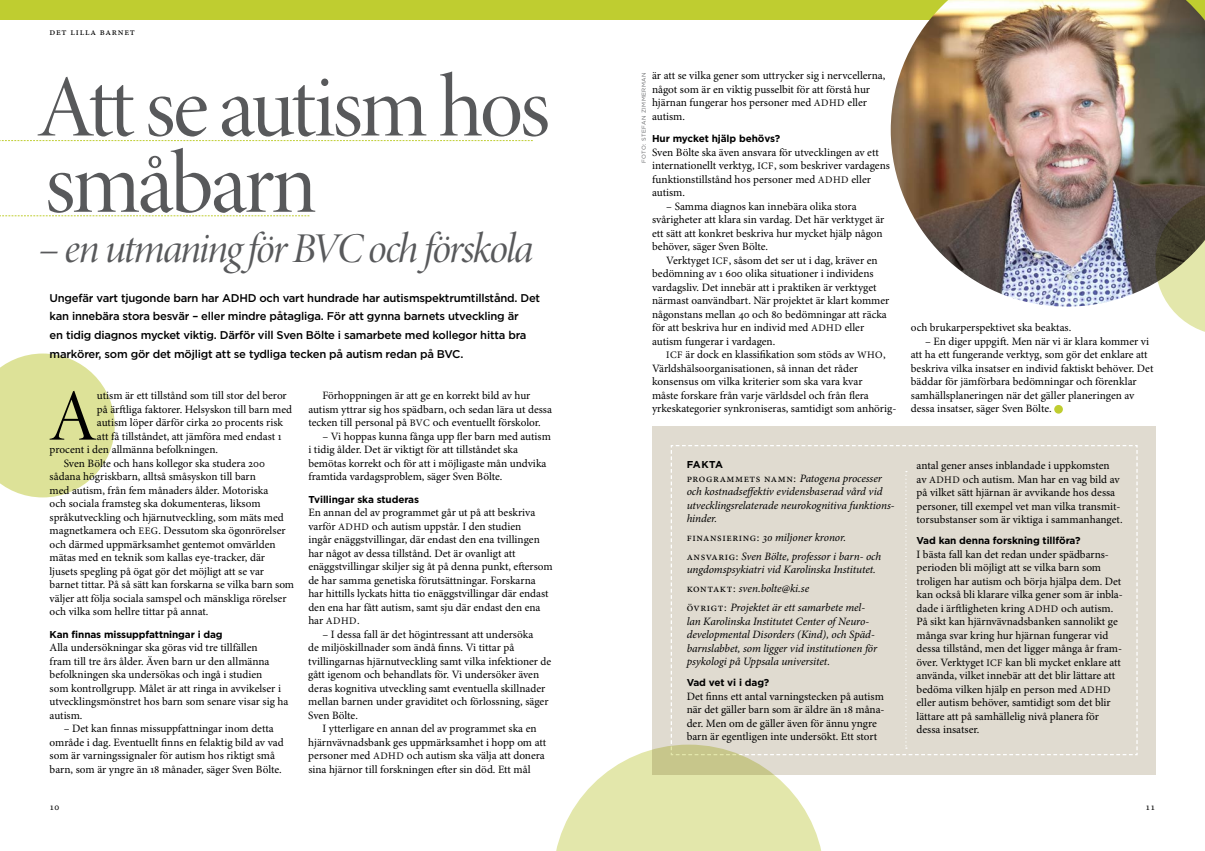
<style>
.page{position:relative;width:1205px;height:851px;background:#fff}
.page>*{position:absolute;margin:0;border:0;box-sizing:border-box;transform-origin:0 0}
.t1{font:88.75px/76.2px "Minion Pro Disp";letter-spacing:-.035em;color:#58595b}
.t2{font:73.75px "Minion Pro Disp";color:#000}
.t3{font:42.5px "Minion Pro It Disp";letter-spacing:-.045em;color:#58595b}
.t4{font:11.25px/13.5px "Minion Pro";letter-spacing:-.005em;color:#000}
.t5{font:italic 11.25px/13.5px "Minion Pro";letter-spacing:-.01em;color:#000}
.t6{font:500 11.25px/18.8px "Gotham";letter-spacing:-.02em;color:#000}
.t7{font:700 10px "Gotham";letter-spacing:-.01em;color:#000}
.t8{font:10px "Minion Pro";letter-spacing:.075em;color:#000}
.t9{font:5.62px "Gotham";letter-spacing:.075em;color:#636466}
.s1{font-size:10px}
.s2{font-style:normal}
</style>
<div class="page">
<div style="left:0;top:0;width:1205px;height:20px;background:#bfcd30"></div>
<svg style="left:0;top:353px;width:115px;height:144px"></svg>
<img style="left:891px;top:0;width:314px;height:306px">
<div style="left:652px;top:426px;width:503px;height:348px;background:#e0dbd0"></div>
<div style="left:1054px;top:405px;width:9px;height:8px;background:#bfcd30;border-radius:50%"></div>
<svg style="left:0;top:140px;width:533px;height:1px"></svg>
<svg style="left:0;top:215px;width:309px;height:1px"></svg>
<svg style="left:556px;top:445px;width:581px;height:405px"></svg>
<svg style="left:1155px;top:191px;width:50px;height:141px;background:#959377"></svg>
<p class="t8" style="left:50px;top:25px;width:87px">det lilla barnet</p>
<h1 class="t1" style="left:37px;top:71px;width:515px">Att se autism hos småbarn</h1>
<h3 class="t3" style="left:38px;top:223px;width:497px">– en utmaning för BVC och förskola</h3>
<p class="t6" style="left:50px;top:288px;width:492px">Ungefär vart tjugonde barn har ADHD och vart hundrade har autismspektrumtillstånd. Det kan innebära stora besvär – eller mindre påtagliga. För att gynna barnets utveckling är<br>en tidig diagnos mycket viktig. Därför vill Sven Bölte i samarbete med kollegor hitta bra markörer, som gör det möjligt att se tydliga tecken på autism redan på BVC.</p>
<h2 class="t2" style="left:49px;top:372px;width:40px">A</h2>
<p class="t4" style="left:97px;top:389px;width:191px">utism är ett tillstånd som till stor del beror</p>
<p class="t4" style="left:97px;top:402px;width:197px">på ärftliga faktorer. Helsyskon till barn med</p>
<p class="t4" style="left:97px;top:416px;width:188px">autism löper därför cirka 20 procents risk</p>
<p class="t4" style="left:97px;top:429px;width:186px">att få tillståndet, att jämföra med endast 1</p>
<p class="t4" style="left:50px;top:443px;width:170px">procent i den allmänna befolkningen.</p>
<p class="t4" style="left:64px;top:456px;width:203px">Sven Bölte och hans kollegor ska studera 200</p>
<p class="t4" style="left:50px;top:470px;width:208px">sådana högriskbarn, alltså småsyskon till barn</p>
<p class="t4" style="left:50px;top:483px;width:220px">med autism, från fem månaders ålder. Motoriska</p>
<p class="t4" style="left:50px;top:497px;width:212px">och sociala framsteg ska dokumenteras, liksom</p>
<p class="t4" style="left:50px;top:510px;width:236px">språkutveckling och hjärnutveckling, som mäts med</p>
<p class="t4" style="left:50px;top:524px;width:237px">magnetkamera och <span class="s1">EEG</span>. Dessutom ska ögonrörelser</p>
<p class="t4" style="left:50px;top:537px;width:227px">och därmed uppmärksamhet gentemot omvärlden</p>
<p class="t4" style="left:50px;top:551px;width:217px">mätas med en teknik som kallas eye-tracker, där</p>
<p class="t4" style="left:50px;top:564px;width:216px">ljusets spegling på ögat gör det möjligt att se var</p>
<p class="t4" style="left:50px;top:578px;width:246px">barnet tittar. På så sätt kan forskarna se vilka barn som</p>
<p class="t4" style="left:50px;top:591px;width:238px">väljer att följa sociala samspel och mänskliga rörelser</p>
<p class="t4" style="left:50px;top:605px;width:160px">och vilka som hellre tittar på annat.</p>
<p class="t7" style="left:50px;top:628px;width:175px">Kan finnas missuppfattningar i dag</p>
<p class="t4" style="left:50px;top:641px;width:240px">Alla undersökningar ska göras vid tre tillfällen<br>fram till tre års ålder. Även barn ur den allmänna befolkningen ska undersökas och ingå i studien<br>som kontrollgrupp. Målet är att ringa in avvikelser i utvecklingsmönstret hos barn som senare visar sig ha autism.</p>
<p class="t4" style="left:50px;top:722px;width:236px;text-indent:14px">– Det kan finnas missuppfattningar inom detta område i dag. Eventuellt finns en felaktig bild av vad som är varningssignaler för autism hos riktigt små barn, som är yngre än 18 månader, säger Sven Bölte.</p>
<p class="t4" style="left:308px;top:389px;width:245px;text-indent:14px">Förhoppningen är att ge en korrekt bild av hur autism yttrar sig hos spädbarn, och sedan lära ut dessa tecken till personal på <span class="s1">BVC</span> och eventuellt förskolor.</p>
<p class="t4" style="left:308px;top:429px;width:244px;text-indent:14px">– Vi hoppas kunna fånga upp fler barn med autism i tidig ålder. Det är viktigt för att tillståndet ska bemötas korrekt och för att i möjligaste mån undvika framtida vardagsproblem, säger Sven Bölte.</p>
<p class="t7" style="left:308px;top:493px;width:112px">Tvillingar ska studeras</p>
<p class="t4" style="left:308px;top:506px;width:246px">En annan del av programmet går ut på att beskriva varför <span class="s1">ADHD</span> och autism uppstår. I den studien<br>ingår enäggstvillingar, där endast den ena tvillingen har något av dessa tillstånd. Det är ovanligt att enäggstvillingar skiljer sig åt på denna punkt, eftersom de har samma genetiska förutsättningar. Forskarna har hittills lyckats hitta tio enäggstvillingar där endast den ena har fått autism, samt sju där endast den ena har <span class="s1">ADHD</span>.</p>
<p class="t4" style="left:308px;top:628px;width:244px;text-indent:14px">– I dessa fall är det högintressant att undersöka<br>de miljöskillnader som ändå finns. Vi tittar på tvillingarnas hjärnutveckling samt vilka infektioner de gått igenom och behandlats för. Vi undersöker även deras kognitiva utveckling samt eventuella skillnader mellan barnen under graviditet och förlossning, säger Sven Bölte.</p>
<p class="t4" style="left:308px;top:722px;width:239px;text-indent:14px">I ytterligare en annan del av programmet ska en hjärnvävnadsbank ges uppmärksamhet i hopp om att personer med <span class="s1">ADHD</span> och autism ska välja att donera sina hjärnor till forskningen efter sin död. Ett mål</p>
<p class="t4" style="left:652px;top:69px;width:235px">är att se vilka gener som uttrycker sig i nervcellerna, något som är en viktig pusselbit för att förstå hur hjärnan fungerar hos personer med <span class="s1">ADHD</span> eller autism.</p>
<p class="t7" style="left:652px;top:133px;width:130px">Hur mycket hjälp behövs?</p>
<p class="t4" style="left:652px;top:146px;width:239px">Sven Bölte ska även ansvara för utvecklingen av ett internationellt verktyg, <span class="s1">ICF</span>, som beskriver vardagens funktionstillstånd hos personer med <span class="s1">ADHD</span> eller autism.</p>
<p class="t4" style="left:652px;top:200px;width:234px;text-indent:14px">– Samma diagnos kan innebära olika stora svårigheter att klara sin vardag. Det här verktyget är ett sätt att konkret beskriva hur mycket hjälp någon behöver, säger Sven Bölte.</p>
<p class="t4" style="left:652px;top:254px;width:239px;text-indent:14px">Verktyget <span class="s1">ICF</span>, såsom det ser ut i dag, kräver en bedömning av 1 600 olika situationer i individens vardagsliv. Det innebär att i praktiken är verktyget närmast oanvändbart. När projektet är klart kommer någonstans mellan 40 och 80 bedömningar att räcka för att beskriva hur en individ med <span class="s1">ADHD</span> eller autism fungerar i vardagen.</p>
<p class="t4" style="left:652px;top:348px;width:246px;text-indent:14px"><span class="s1">ICF</span> är dock en klassifikation som stöds av <span class="s1">WHO</span>, Världshälsoorganisationen, så innan det råder konsensus om vilka kriterier som ska vara kvar<br>måste forskare från varje världsdel och från flera yrkeskategorier synkroniseras, samtidigt som anhörig-</p>
<p class="t9" style="left:641px;top:163px;width:91px;rotate:-90deg">FOTO: STEFAN ZIMMERMAN</p>
<p class="t4" style="left:911px;top:321px;width:162px">och brukarperspektivet ska beaktas.</p>
<p class="t4" style="left:911px;top:335px;width:244px;text-indent:14px">– En diger uppgift. Men när vi är klara kommer vi att ha ett fungerande verktyg, som gör det enklare att beskriva vilka insatser en individ faktiskt behöver. Det bäddar för jämförbara bedömningar och förenklar samhällsplaneringen när det gäller planeringen av dessa insatser, säger Sven Bölte.</p>
<p class="t7" style="left:687px;top:459px;width:38px">FAKTA</p>
<p class="t5" style="left:687px;top:472px;width:209px"><span class="s2">Programmets namn:</span> Patogena processer och kostnadseffektiv evidensbaserad vård vid utvecklingsrelaterade neurokognitiva funktions&shy;hinder.</p>
<p class="t5" style="left:687px;top:528px;width:196px;line-height:18.8px"><span class="s2">Finansiering:</span> 30 miljoner kronor. <span class="s2">ansvarig:</span> Sven Bölte, professor i barn- och</p>
<p class="t5" style="left:687px;top:561px;width:191px;line-height:18.8px">ungdomspsykiatri vid Karolinska Institutet.<br><span class="s2">Kontakt:</span> sven.bolte@ki.se<br><span class="s2">Övrigt:</span> Projektet är ett samarbete mel-</p>
<p class="t5" style="left:687px;top:614px;width:192px">lan Karolinska Institutet Center of Neuro&shy;developmental Disorders (Kind), och Späd&shy;barnslabbet, som ligger vid institutionen för psykologi på Uppsala universitet.</p>
<p class="t7" style="left:687px;top:676px;width:84px">Vad vet vi i dag?</p>
<p class="t4" style="left:687px;top:689px;width:199px">Det finns ett antal varningstecken på autism när det gäller barn som är äldre än 18 måna&shy;der. Men om de gäller även för ännu yngre barn är egentligen inte undersökt. Ett stort</p>
<p class="t4" style="left:916px;top:459px;width:207px">antal gener anses inblandade i uppkomsten<br>av <span class="s1">ADHD</span> och autism. Man har en vag bild av på vilket sätt hjärnan är avvikande hos dessa personer, till exempel vet man vilka transmit&shy;torsubstanser som är viktiga i sammanhanget.</p>
<p class="t7" style="left:916px;top:534px;width:165px">Vad kan denna forskning tillföra?</p>
<p class="t4" style="left:916px;top:547px;width:208px">I bästa fall kan det redan under spädbarns&shy;perioden bli möjligt att se vilka barn som troligen har autism och börja hjälpa dem. Det kan också bli klarare vilka gener som är inbla&shy;dade i ärftligheten kring <span class="s1">ADHD</span> och autism.<br>På sikt kan hjärnvävnadsbanken sannolikt ge många svar kring hur hjärnan fungerar vid dessa tillstånd, men det ligger många år fram&shy;över. Verktyget <span class="s1">ICF</span> kan bli mycket enklare att använda, vilket innebär att det blir lättare att bedöma vilken hjälp en person med <span class="s1">ADHD </span>eller autism behöver, samtidigt som det blir lättare att på samhällelig nivå planera för dessa insatser.</p>
<p class="t8" style="left:50px;top:800px;width:11px">10</p>
<p class="t8" style="left:1145px;top:800px;width:11px">11</p>
</div>
